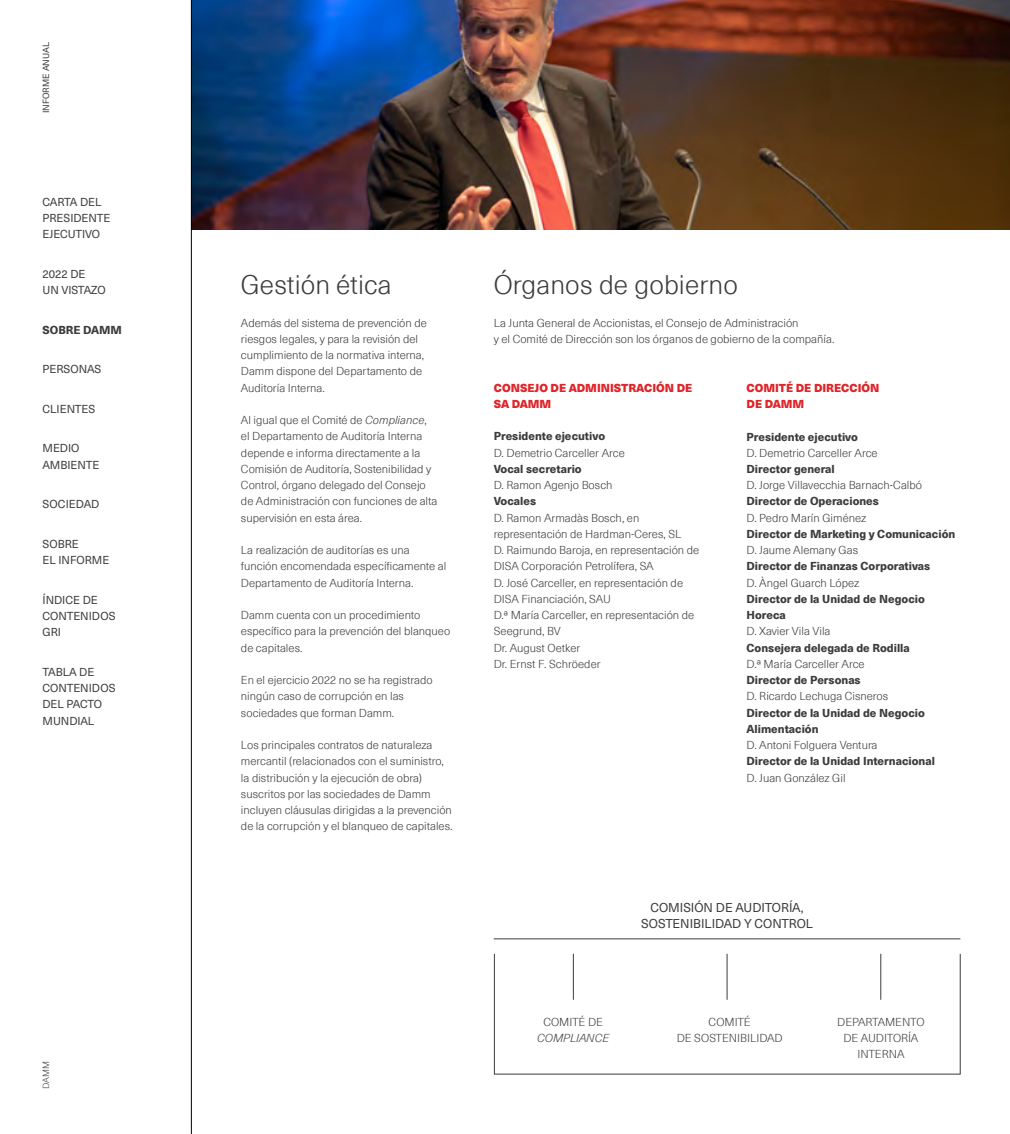
<style>
.page{position:relative;width:1010px;height:1134px;background:#fff}
.page>*{position:absolute;margin:0;border:0;box-sizing:border-box;transform-origin:0 0}
.t1{font:300 26.25px "Neue Haas Unica Pro";letter-spacing:.005em;color:#3c3c3b}
.t2{font:12.5px/16.2px "Neue Haas Unica Pro";color:#3c3c3b;text-align:center}
.t3{font:300 11.25px/16.2px "Neue Haas Unica Pro";color:#3c3c3b}
.t4{font:800 11.25px/16.2px "Neue Haas Unica Pro";color:#3c3c3b}
.t5{font:11.25px/16.2px "Neue Haas Unica Pro";color:#3c3c3b}
.t6{font:900 11.25px/16.2px "Neue Haas Unica Pro";color:#de252a}
.t7{font:300 11.25px/16.2px "Neue Haas Unica Pro";letter-spacing:-.02em;color:#3c3c3b;text-align:center}
.t8{font:italic 300 11.25px "Neue Haas Unica Pro";color:#3c3c3b}
.t9{font:8.75px "Neue Haas Unica Pro";color:#3c3c3b}
.t10{font:300 8.75px "Neue Haas Unica Pro";color:#3c3c3b}
.s1{font-style:italic}
</style>
<div class="page">
<img style="left:192px;top:0;width:818px;height:230px">
<hr style="left:494px;top:939px;width:466px;height:1px;background:#3c3c3b">
<hr style="left:573px;top:954px;width:1px;height:46px;background:#3c3c3b">
<hr style="left:727px;top:954px;width:1px;height:46px;background:#3c3c3b">
<hr style="left:880px;top:954px;width:1px;height:46px;background:#3c3c3b">
<hr style="left:191px;top:0;width:1px;height:1134px;background:#000">
<p class="t9" style="left:41px;top:113px;width:72px;rotate:-90deg">INFORME ANUAL</p>
<p class="t5" style="left:43px;top:194px;width:69px">CARTA DEL<br>PRESIDENTE<br>EJECUTIVO</p>
<p class="t5" style="left:43px;top:266px;width:65px">2022 DE<br>UN VISTAZO</p>
<p class="t4" style="left:43px;top:322px;width:81px">SOBRE DAMM</p>
<p class="t5" style="left:43px;top:361px;width:60px">PERSONAS</p>
<p class="t5" style="left:43px;top:401px;width:54px">CLIENTES</p>
<p class="t5" style="left:43px;top:440px;width:58px">MEDIO<br>AMBIENTE</p>
<p class="t5" style="left:43px;top:496px;width:58px">SOCIEDAD</p>
<p class="t5" style="left:43px;top:536px;width:68px">SOBRE<br>EL INFORME</p>
<p class="t5" style="left:43px;top:592px;width:75px">ÍNDICE DE<br>CONTENIDOS<br>GRI</p>
<p class="t5" style="left:43px;top:664px;width:75px">TABLA DE<br>CONTENIDOS<br>DEL PACTO<br>MUNDIAL</p>
<p class="t10" style="left:41px;top:1089px;width:29px;rotate:-90deg">DAMM</p>
<h1 class="t1" style="left:241px;top:269px;width:152px">Gestión ética</h1>
<p class="t3" style="left:241px;top:315px;width:187px">Además del sistema de prevención de riesgos legales, y para la revisión del cumplimiento de la normativa interna, Damm dispone del Departamento de Auditoría Interna.</p>
<p class="t3" style="left:241px;top:412px;width:198px">Al igual que el Comité de <span class="s1">Compliance</span>, el Departamento de Auditoría Interna depende e informa directamente a la Comisión de Auditoría, Sostenibilidad y Control, órgano delegado del Consejo de Administración con funciones de alta supervisión en esta área.</p>
<p class="t3" style="left:241px;top:542px;width:207px">La realización de auditorías es una función encomendada específicamente al<br>Departamento de Auditoría Interna.</p>
<p class="t3" style="left:241px;top:607px;width:211px">Damm cuenta con un procedimiento específico para la prevención del blanqueo de capitales.</p>
<p class="t3" style="left:241px;top:672px;width:193px">En el ejercicio 2022 no se ha registrado ningún caso de corrupción en las sociedades que forman Damm.</p>
<p class="t3" style="left:241px;top:737px;width:213px">Los principales contratos de naturaleza mercantil (relacionados con el suministro, la distribución y la ejecución de obra) suscritos por las sociedades de Damm incluyen cláusulas dirigidas a la prevención de la corrupción y el blanqueo de capitales.</p>
<h1 class="t1" style="left:494px;top:269px;width:246px">Órganos de gobierno</h1>
<p class="t3" style="left:494px;top:315px;width:342px">La Junta General de Accionistas, el Consejo de Administración<br>y el Comité de Dirección son los órganos de gobierno de la compañía.</p>
<p class="t6" style="left:746px;top:380px;width:134px">COMITÉ DE DIRECCIÓN<br>DE DAMM</p>
<p class="t4" style="left:746px;top:428px;width:113px">Presidente ejecutivo</p>
<p class="t3" style="left:746px;top:445px;width:133px">D. Demetrio Carceller Arce</p>
<p class="t4" style="left:746px;top:461px;width:90px">Director general</p>
<p class="t3" style="left:746px;top:477px;width:177px">D. Jorge Villavecchia Barnach-Calbó</p>
<p class="t4" style="left:746px;top:493px;width:134px">Director de Operaciones</p>
<p class="t3" style="left:746px;top:510px;width:121px">D. Pedro Marín Giménez</p>
<p class="t4" style="left:746px;top:526px;width:210px">Director de Marketing y Comunicación</p>
<p class="t3" style="left:746px;top:542px;width:113px">D. Jaume Alemany Gas</p>
<p class="t4" style="left:746px;top:558px;width:185px">Director de Finanzas Corporativas</p>
<p class="t3" style="left:746px;top:575px;width:114px">D. Àngel Guarch López</p>
<p class="t4" style="left:746px;top:591px;width:180px">Director de la Unidad de Negocio<br>Horeca</p>
<p class="t3" style="left:746px;top:623px;width:85px">D. Xavier Vila Vila</p>
<p class="t4" style="left:746px;top:640px;width:165px">Consejera delegada de Rodilla</p>
<p class="t3" style="left:746px;top:656px;width:120px">D.ª María Carceller Arce</p>
<p class="t4" style="left:746px;top:672px;width:116px">Director de Personas</p>
<p class="t3" style="left:746px;top:688px;width:143px">D. Ricardo Lechuga Cisneros</p>
<p class="t4" style="left:746px;top:705px;width:180px">Director de la Unidad de Negocio<br>Alimentación</p>
<p class="t3" style="left:746px;top:737px;width:132px">D. Antoni Folguera Ventura</p>
<p class="t4" style="left:746px;top:753px;width:190px">Director de la Unidad Internacional</p>
<p class="t3" style="left:746px;top:770px;width:101px">D. Juan González Gil</p>
<p class="t6" style="left:494px;top:380px;width:200px">CONSEJO DE ADMINISTRACIÓN DE<br>SA DAMM</p>
<p class="t4" style="left:494px;top:428px;width:113px">Presidente ejecutivo</p>
<p class="t3" style="left:494px;top:445px;width:133px">D. Demetrio Carceller Arce</p>
<p class="t4" style="left:494px;top:461px;width:89px">Vocal secretario</p>
<p class="t3" style="left:494px;top:477px;width:120px">D. Ramon Agenjo Bosch</p>
<p class="t4" style="left:494px;top:493px;width:44px">Vocales</p>
<p class="t3" style="left:494px;top:510px;width:207px">D. Ramon Armadàs Bosch, en representación de Hardman-Ceres, SL<br>D. Raimundo Baroja, en representación de<br>DISA Corporación Petrolífera, SA<br>D. José Carceller, en representación de<br>DISA Financiación, SAU<br>D.ª María Carceller, en representación de<br>Seegrund, BV<br>Dr. August Oetker<br>Dr. Ernst F. Schröeder</p>
<p class="t2" style="left:641px;top:899px;width:173px">COMISIÓN DE AUDITORÍA,<br>SOSTENIBILIDAD Y CONTROL</p>
<p class="t3" style="left:543px;top:1014px;width:61px">COMITÉ DE</p>
<p class="t8" style="left:537px;top:1031px;width:74px">COMPLIANCE</p>
<p class="t3" style="left:677px;top:1014px;width:107px;text-align:center">COMITÉ<br>DE SOSTENIBILIDAD</p>
<p class="t7" style="left:837px;top:1014px;width:89px">DEPARTAMENTO<br>DE AUDITORÍA<br>INTERNA</p>
</div>
